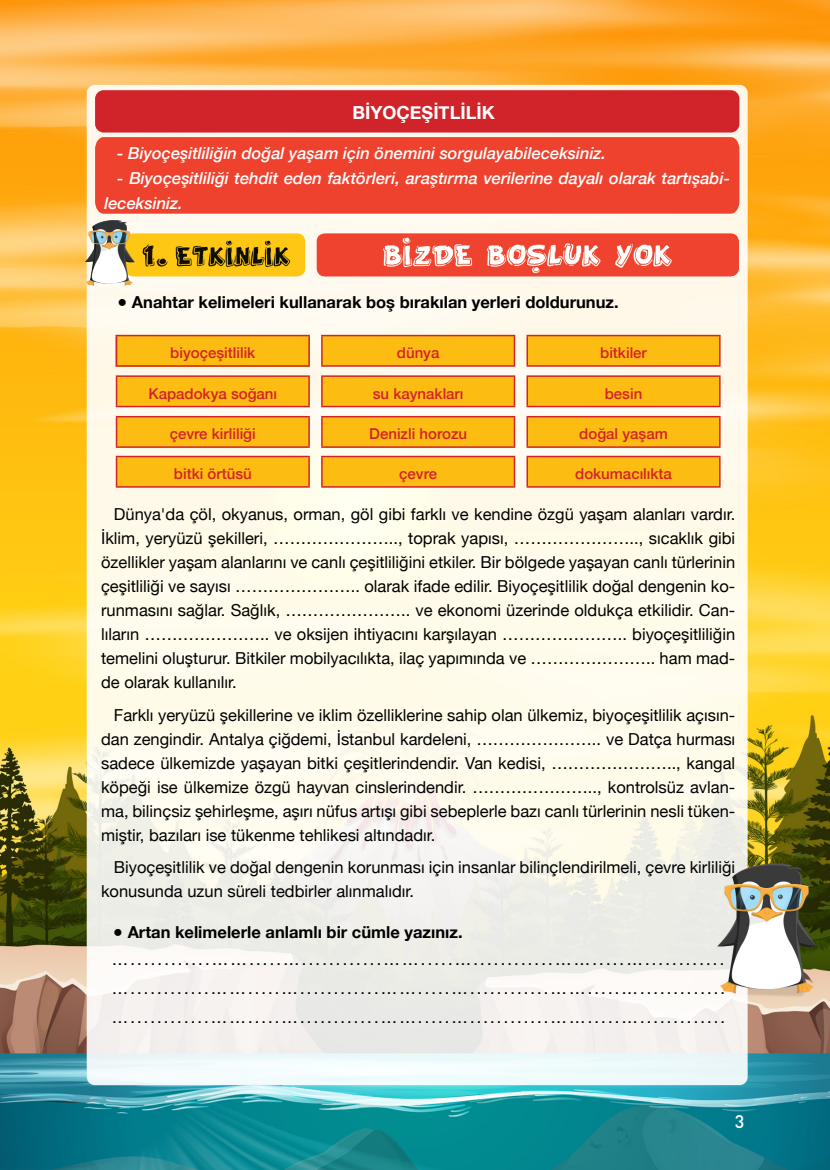
<style>
.page{position:relative;width:830px;height:1170px;background:#fff}
.page>*{position:absolute;margin:0;border:0;box-sizing:border-box;transform-origin:0 0}
.t1{font:700 18px "Helvetica Neue";color:#fff}
.t2{font:500 18px "DIN Pro";color:#fff}
.t3{font:16.5px/24px "Helvetica Neue";color:#000;text-align:justify}
.t4{font:italic 500 16.5px/24.6px "Helvetica Neue";color:#fff}
.t5{font:700 16.5px "Helvetica Neue";color:#000}
.t6{font:500 15px "Helvetica Neue";color:#d22229}
.t7{font:500 15px "Helvetica Neue";color:#d1232a}
</style>
<div class="page">
<img style="left:0;top:0;width:829px;height:1169px">
<div style="left:116px;top:335px;width:193px;height:31px;background:#fdbc12"></div>
<hr style="left:116px;top:335px;width:194px;height:1px;background:#d1232a">
<svg style="left:116px;top:336px;width:1px;height:29px"></svg>
<hr style="left:308px;top:336px;width:2px;height:29px;background:#d1232a">
<hr style="left:116px;top:365px;width:194px;height:2px;background:#d1232a">
<div style="left:116px;top:376px;width:193px;height:30px;background:#fdbc12"></div>
<hr style="left:116px;top:375px;width:194px;height:2px;background:#d1232a">
<svg style="left:116px;top:377px;width:1px;height:29px"></svg>
<hr style="left:308px;top:377px;width:2px;height:29px;background:#d1232a">
<hr style="left:116px;top:406px;width:194px;height:1px;background:#d1232a">
<div style="left:116px;top:416px;width:193px;height:31px;background:#fdbc12"></div>
<hr style="left:116px;top:416px;width:194px;height:1px;background:#d1232a">
<svg style="left:116px;top:417px;width:1px;height:29px"></svg>
<hr style="left:308px;top:417px;width:2px;height:29px;background:#d1232a">
<hr style="left:116px;top:446px;width:194px;height:2px;background:#d1232a">
<div style="left:116px;top:456px;width:193px;height:31px;background:#fdbc12"></div>
<hr style="left:116px;top:456px;width:194px;height:1px;background:#d1232a">
<svg style="left:116px;top:457px;width:1px;height:29px"></svg>
<hr style="left:308px;top:457px;width:2px;height:29px;background:#d1232a">
<hr style="left:116px;top:486px;width:194px;height:1px;background:#d1232a">
<div style="left:322px;top:335px;width:192px;height:31px;background:#fdbc12"></div>
<hr style="left:321px;top:335px;width:194px;height:1px;background:#d1232a">
<svg style="left:321px;top:336px;width:1px;height:29px"></svg>
<hr style="left:513px;top:336px;width:2px;height:29px;background:#d1232a">
<hr style="left:321px;top:365px;width:194px;height:2px;background:#d1232a">
<div style="left:322px;top:376px;width:192px;height:30px;background:#fdbc12"></div>
<hr style="left:321px;top:375px;width:194px;height:2px;background:#d1232a">
<svg style="left:321px;top:377px;width:1px;height:29px"></svg>
<hr style="left:513px;top:377px;width:2px;height:29px;background:#d1232a">
<hr style="left:321px;top:406px;width:194px;height:1px;background:#d1232a">
<div style="left:322px;top:416px;width:192px;height:31px;background:#fdbc12"></div>
<hr style="left:321px;top:416px;width:194px;height:1px;background:#d1232a">
<svg style="left:321px;top:417px;width:1px;height:29px"></svg>
<hr style="left:513px;top:417px;width:2px;height:29px;background:#d1232a">
<hr style="left:321px;top:446px;width:194px;height:2px;background:#d1232a">
<div style="left:322px;top:456px;width:192px;height:31px;background:#fdbc12"></div>
<hr style="left:321px;top:456px;width:194px;height:1px;background:#d1232a">
<svg style="left:321px;top:457px;width:1px;height:29px"></svg>
<hr style="left:513px;top:457px;width:2px;height:29px;background:#d1232a">
<hr style="left:321px;top:486px;width:194px;height:1px;background:#d1232a">
<div style="left:527px;top:335px;width:192px;height:31px;background:#fdbc12"></div>
<hr style="left:526px;top:335px;width:194px;height:1px;background:#d1232a">
<svg style="left:526px;top:336px;width:1px;height:29px"></svg>
<hr style="left:718px;top:336px;width:2px;height:29px;background:#d1232a">
<hr style="left:526px;top:365px;width:194px;height:2px;background:#d1232a">
<div style="left:527px;top:376px;width:192px;height:30px;background:#fdbc12"></div>
<hr style="left:526px;top:375px;width:194px;height:2px;background:#d1232a">
<svg style="left:526px;top:377px;width:1px;height:29px"></svg>
<hr style="left:718px;top:377px;width:2px;height:29px;background:#d1232a">
<hr style="left:526px;top:406px;width:194px;height:1px;background:#d1232a">
<div style="left:527px;top:416px;width:192px;height:31px;background:#fdbc12"></div>
<hr style="left:526px;top:416px;width:194px;height:1px;background:#d1232a">
<svg style="left:526px;top:417px;width:1px;height:29px"></svg>
<hr style="left:718px;top:417px;width:2px;height:29px;background:#d1232a">
<hr style="left:526px;top:446px;width:194px;height:2px;background:#d1232a">
<div style="left:527px;top:456px;width:192px;height:31px;background:#fdbc12"></div>
<hr style="left:526px;top:456px;width:194px;height:1px;background:#d1232a">
<svg style="left:526px;top:457px;width:1px;height:29px"></svg>
<hr style="left:718px;top:457px;width:2px;height:29px;background:#d1232a">
<hr style="left:526px;top:486px;width:194px;height:1px;background:#d1232a">
<div style="left:95px;top:90px;width:644px;height:42px;background:#d1232a;border-radius:9px"></div>
<div style="left:95px;top:137px;width:644px;height:77px;background:#ef422e"></div>
<img style="left:81px;top:220px;width:657px;height:65px">
<p class="t1" style="left:352px;top:98px;width:143px">BIYOÇEŞITLILIK</p>
<p class="t4" style="left:117px;top:140px;width:490px">- Biyoçeşitliliğin doğal yaşam için önemini sorgulayabileceksiniz.</p>
<p class="t4" style="left:104px;top:165px;width:627px;text-indent:13px">- Biyoçeşitliliği tehdit eden faktörleri, araştırma verilerine dayalı olarak tartışabi&shy;leceksiniz.</p>
<p class="t5" style="left:117px;top:289px;width:503px">● Anahtar kelimeleri kullanarak boş bırakılan yerleri doldurunuz.</p>
<p class="t7" style="left:170px;top:340px;width:87px">biyoçeşitlilik</p>
<p class="t6" style="left:148px;top:381px;width:130px">Kapadokya soğanı</p>
<p class="t6" style="left:170px;top:422px;width:87px">çevre kirliliği</p>
<p class="t6" style="left:174px;top:461px;width:79px">bitki örtüsü</p>
<p class="t6" style="left:397px;top:340px;width:44px">dünya</p>
<p class="t6" style="left:372px;top:381px;width:92px">su kaynakları</p>
<p class="t6" style="left:369px;top:422px;width:99px">Denizli horozu</p>
<p class="t6" style="left:399px;top:461px;width:39px">çevre</p>
<p class="t6" style="left:600px;top:340px;width:48px">bitkiler</p>
<p class="t6" style="left:604px;top:381px;width:39px">besin</p>
<p class="t6" style="left:579px;top:422px;width:90px">doğal yaşam</p>
<p class="t6" style="left:575px;top:461px;width:98px">dokumacılıkta</p>
<p class="t3" style="left:101px;top:503px;width:635px;text-indent:13px">Dünya'da çöl, okyanus, orman, göl gibi farklı ve kendine özgü yaşam alanları vardır.<br>İklim, yeryüzü şekilleri, ………………….., toprak yapısı, ………………….., sıcaklık gibi özellikler yaşam alanlarını ve canlı çeşitliliğini etkiler. Bir bölgede yaşayan canlı türlerinin çeşitliliği ve sayısı ………………….. olarak ifade edilir. Biyoçeşitlilik doğal dengenin ko&shy;runmasını sağlar. Sağlık, ………………….. ve ekonomi üzerinde oldukça etkilidir. Can&shy;lıların ………………….. ve oksijen ihtiyacını karşılayan ………………….. biyoçeşitliliğin temelini oluşturur. Bitkiler mobilyacılıkta, ilaç yapımında ve ………………….. ham mad&shy;de olarak kullanılır.</p>
<p class="t3" style="left:101px;top:703px;width:635px;text-indent:13px">Farklı yeryüzü şekillerine ve iklim özelliklerine sahip olan ülkemiz, biyoçeşitlilik açısın&shy;dan zengindir. Antalya çiğdemi, İstanbul kardeleni, ………………….. ve Datça hurması sadece ülkemizde yaşayan bitki çeşitlerindendir. Van kedisi, ………………….., kangal köpeği ise ülkemize özgü hayvan cinslerindendir. ………………….., kontrolsüz avlan&shy;ma, bilinçsiz şehirleşme, aşırı nüfus artışı gibi sebeplerle bazı canlı türlerinin nesli tüken&shy;miştir, bazıları ise tükenme tehlikesi altındadır.</p>
<p class="t3" style="left:101px;top:856px;width:635px;text-indent:13px">Biyoçeşitlilik ve doğal dengenin korunması için insanlar bilinçlendirilmeli, çevre kirliliği konusunda uzun süreli tedbirler alınmalıdır.</p>
<p class="t5" style="left:113px;top:919px;width:351px">● Artan kelimelerle anlamlı bir cümle yazınız.</p>
<p class="t3" style="left:112px;top:948px;width:613px">…............…….....…............…….....…............…….....…............</p>
<p class="t3" style="left:112px;top:976px;width:614px">…............…….....…............…….....…............…….....….............</p>
<p class="t3" style="left:112px;top:1005px;width:614px">…............…….....…............…….....…............…….....….............</p>
<p class="t2" style="left:734px;top:1109px;width:11px">3</p>
</div>
